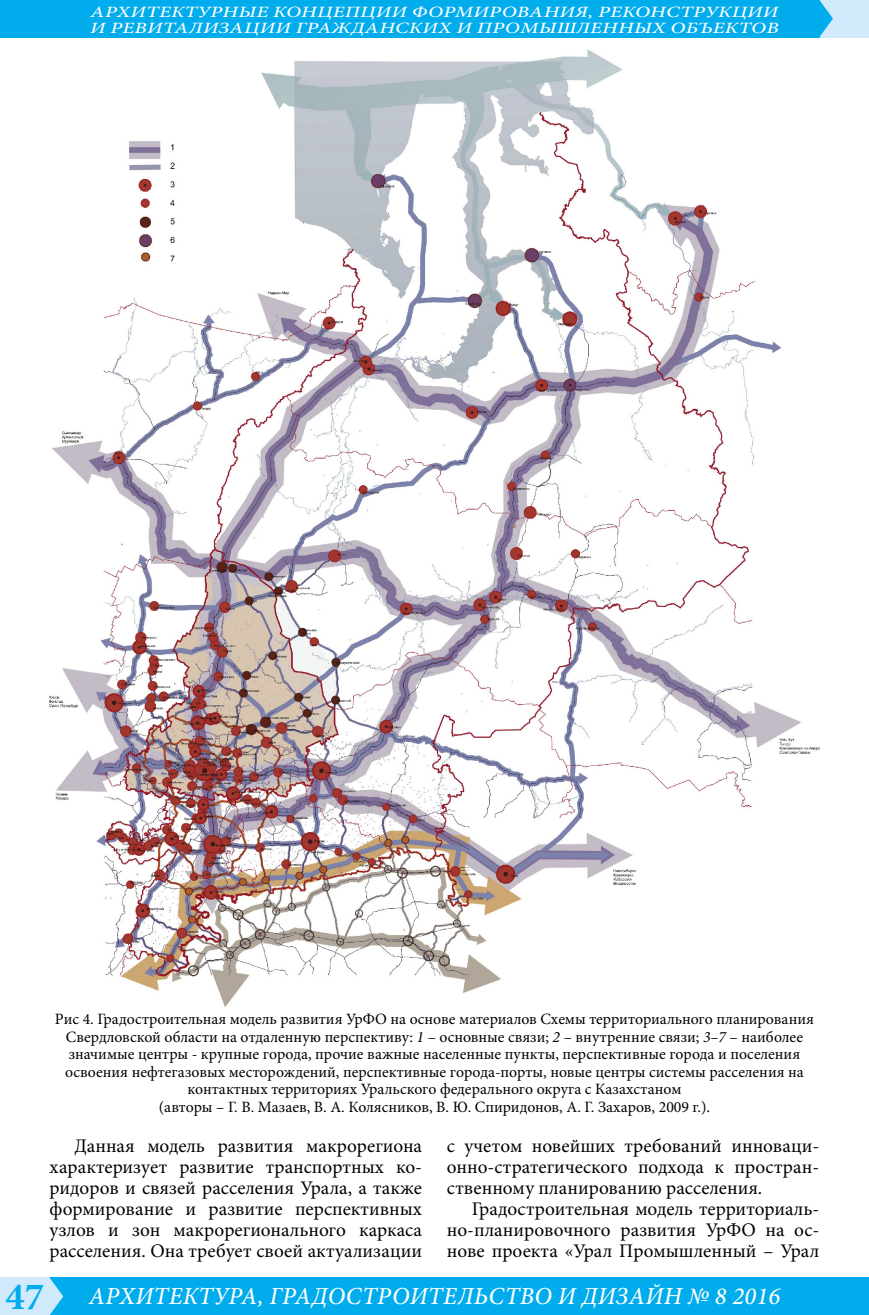
<style>
.page{position:relative;width:869px;height:1315px;background:#fff}
.page>*{position:absolute;margin:0;border:0;box-sizing:border-box;transform-origin:0 0}
.t1{font:italic 500 24.5px "Minion Pro";letter-spacing:.01em;color:#fff}
.t2{font:19.25px/21px "Minion Pro";color:#000;text-align:justify}
.Рисунок{font:15.75px/17.5px "Minion Pro";color:#000;text-align:center}
.t3{font:italic 500 15.75px/15.8px "Minion Pro";letter-spacing:.01em;color:#fff;scale:1.33 1}
.s1{font-style:italic}
.s2{font-weight:700;font-style:normal;font-size:38.5px;color:#00acec}
</style>
<div class="page">
<div style="left:46px;top:1277px;width:822px;height:38px;background:#00acec"></div>
<div style="left:819px;top:0;width:49px;height:37px;background:#d0eafb"></div>
<div style="left:0;top:1277px;width:50px;height:38px;background:#d0eafb"></div>
<div style="left:0;top:0;width:819px;height:37px;background:#00acec"></div>
<svg style="left:50px;top:1278px;width:13px;height:37px"></svg>
<svg style="left:819px;top:0;width:13px;height:37px"></svg>
<img style="left:50px;top:50px;width:769px;height:956px">
<p class="t3" style="left:90px;top:4px;width:519px">АРХИТЕКТУРНЫЕ КОНЦЕПЦИИ ФОРМИРОВАНИЯ, РЕКОНСТРУКЦИИ<br>И РЕВИТАЛИЗАЦИИ ГРАЖДАНСКИХ И ПРОМЫШЛЕННЫХ ОБЪЕКТОВ</p>
<p class="Рисунок" style="left:55px;top:1010px;width:760px">Рис 4. Градостроительная модель развития УрФО на основе материалов Схемы территориального планирования Свердловской области на отдаленную перспективу: <span class="s1">1</span> – основные связи; <span class="s1">2</span> – внутренние связи; <span class="s1">3–7</span> – наиболее значимые центры - крупные города, прочие важные населенные пункты, перспективные города и поселения освоения нефтегазовых месторождений, перспективные города-порты, новые центры системы расселения на контактных территориях Уральского федерального округа с Казахстаном<br>(авторы – Г. В. Мазаев, В. А. Колясников, В. Ю. Спиридонов, А. Г. Захаров, 2009 г.).</p>
<p class="t2" style="left:50px;top:1135px;width:374px;text-indent:25px">Данная модель развития макрорегиона характеризует развитие транспортных ко&shy;ридоров и связей расселения Урала, а также формирование и развитие перспективных узлов и зон макрорегионального каркаса расселения. Она требует своей актуализации</p>
<p class="t2" style="left:446px;top:1135px;width:374px">с учетом новейших требований инноваци&shy;онно-стратегического подхода к простран&shy;ственному планированию расселения.</p>
<p class="t2" style="left:446px;top:1198px;width:374px;text-indent:25px">Градостроительная модель территориаль&shy;но-планировочного развития УрФО на ос&shy;нове проекта «Урал Промышленный – Урал</p>
<h1 class="t1" style="left:6px;top:1279px;width:775px"><span class="s2">47</span> АРХИТЕКТУРА, ГРАДОСТРОИТЕЛЬСТВО И ДИЗАЙН № 8 2016</h1>
</div>
